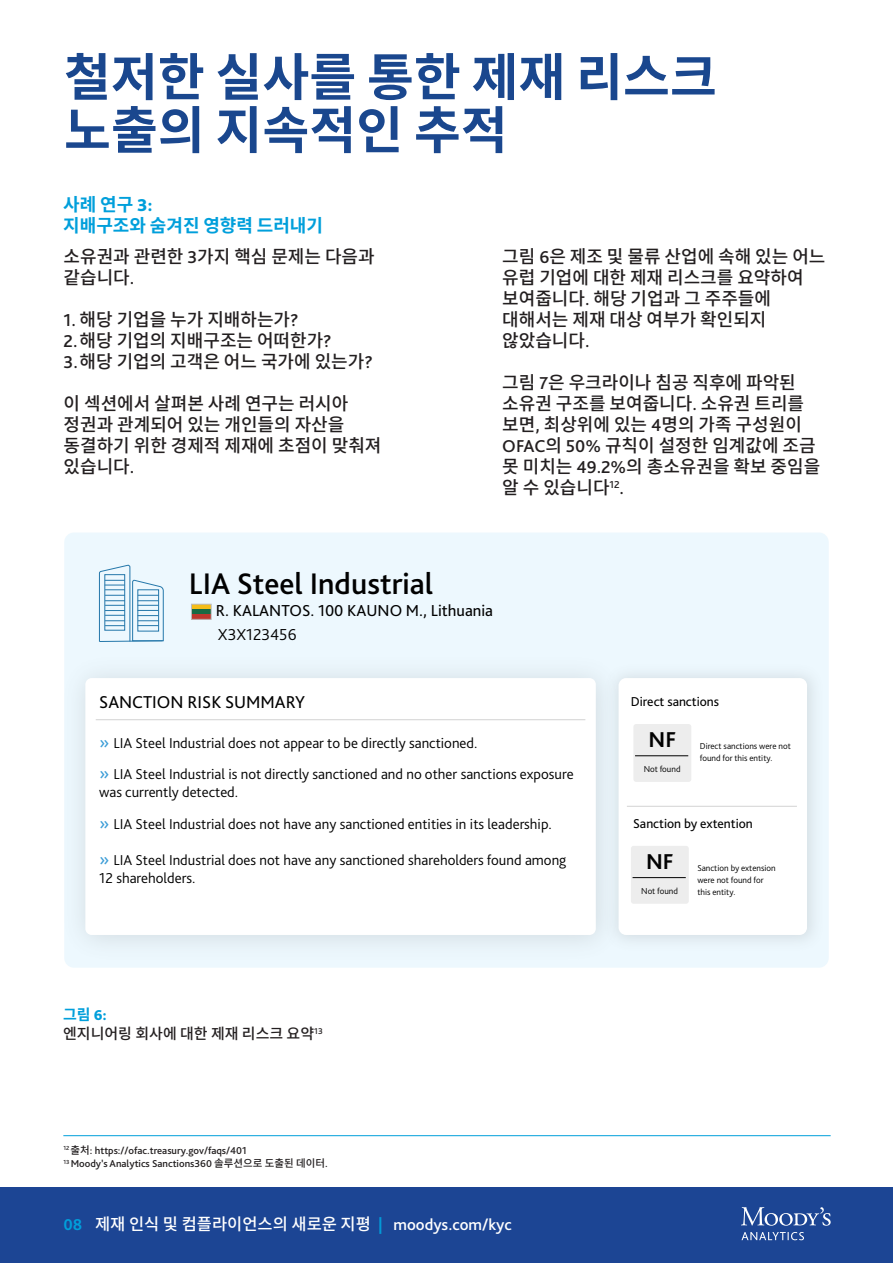
<style>
.page{position:relative;width:893px;height:1263px;background:#fff}
.page>*{position:absolute;margin:0;border:0;box-sizing:border-box;transform-origin:0 0}
.t1{font:700 51px/52.9px "Noto Sans CJ Kkr";color:#1a478e}
.t2{font:500 31.2px "Bliss Pro";color:#010101}
.t3{font:700 22.5px "Bliss Pro";color:#010101}
.t4{font:500 18px/21px "Noto Sans CJ Kkr";color:#231f20}
.t5{font:700 18px/21px "Noto Sans CJ Kkr";color:#009fdb}
.t6{font:18px "Bliss Pro";color:#010101}
.t7{font:16.65px "Bliss Pro";color:#010101}
.t8{font:300 16.65px "Bliss Pro";color:#010101}
.t9{font:500 16.5px "Noto Sans CJ Kkr";color:#fff}
.t10{font:300 15px/31.5px "Bliss Pro";color:#010101}
.t11{font:500 15px/19.5px "Noto Sans CJ Kkr";color:#231f20}
.t12{font:13.5px "Bliss Pro";color:#010101}
.t13{font:500 10.5px/13.5px "Bliss Pro";color:#231f20}
.t14{font:300 9px/12px "Bliss Pro";color:#010101}
.s1{font-family:"Bliss Pro";font-weight:800}
.s2{font-family:"Bliss Pro"}
.s3{font-weight:400;font-size:18px;color:#3b9dd7}
.s4{font-weight:700;color:#009fdb}
.s5{font-family:"Bliss Pro";font-weight:800;color:#009fdb}
.s6{font-family:"Noto Sans CJ Kkr"}
.s7{font-family:"Bliss Pro";font-weight:700;color:#009fdb}
.s8{font-family:"Bliss Pro";font-weight:700;color:#039ad7}
</style>
<div class="page">
<div style="left:0;top:1188px;width:893px;height:75px;background:#1c4594"></div>
<svg style="left:741px;top:1232px;width:63px;height:8px"></svg>
<svg style="left:741px;top:1207px;width:90px;height:19px"></svg>
<div style="left:64px;top:532px;width:765px;height:436px;background:#edf8fe;border-radius:10px"></div>
<img style="left:66px;top:625px;width:498px;height:343px">
<img style="left:564px;top:675px;width:265px;height:293px">
<div style="left:85px;top:678px;width:511px;height:257px;background:#fff;border-radius:6px"></div>
<div style="left:619px;top:678px;width:188px;height:257px;background:#fff;border-radius:7px"></div>
<hr style="left:96px;top:719px;width:489px;height:1px;background:#d3d3d3">
<hr style="left:627px;top:806px;width:170px;height:1px;background:#d3d3d3">
<div style="left:633px;top:724px;width:58px;height:58px;background:#ededed;border-radius:3px"></div>
<hr style="left:635px;top:755px;width:53px;height:1px;background:#010101">
<div style="left:631px;top:846px;width:58px;height:58px;background:#ededed;border-radius:3px"></div>
<hr style="left:633px;top:877px;width:53px;height:1px;background:#010101">
<svg style="left:99px;top:564px;width:65px;height:78px"></svg>
<div style="left:191px;top:604px;width:20px;height:5px;background:#f5bd18"></div>
<div style="left:191px;top:609px;width:20px;height:5px;background:#176a44"></div>
<div style="left:191px;top:614px;width:20px;height:5px;background:#bb362d"></div>
<div style="left:191px;top:604px;width:20px;height:15px;border:1px solid #bcbcbc"></div>
<hr style="left:63px;top:1135px;width:768px;height:1px;background:#009fdb">
<h1 class="t1" style="left:64px;top:52px;width:654px">철저한 실사를 통한 제재 리스크 노출의 지속적인 추적</h1>
<p class="t5" style="left:63px;top:194px;width:261px">사례 연구 <span class="s1">3:<br></span>지배구조와 숨겨진 영향력 드러내기</p>
<p class="t4" style="left:64px;top:247px;width:313px">소유권과 관련한 <span class="s2">3</span>가지 핵심 문제는 다음과 같습니다<span class="s2">.</span></p>
<p class="t4" style="left:64px;top:310px;width:237px"><span class="s2">1.</span> 해당 기업을 누가 지배하는가<span class="s2">?</span></p>
<p class="t4" style="left:64px;top:331px;width:270px"><span class="s2">2.</span> 해당 기업의 지배구조는 어떠한가<span class="s2">?</span></p>
<p class="t4" style="left:64px;top:352px;width:311px"><span class="s2">3.</span> 해당 기업의 고객은 어느 국가에 있는가<span class="s2">?</span></p>
<p class="t4" style="left:64px;top:394px;width:319px">이 섹션에서 살펴본 사례 연구는 러시아 정권과 관계되어 있는 개인들의 자산을 동결하기 위한 경제적 제재에 초점이 맞춰져 있습니다<span class="s2">.</span></p>
<p class="t4" style="left:502px;top:247px;width:325px">그림 <span class="s2">6</span>은 제조 및 물류 산업에 속해 있는 어느 유럽 기업에 대한 제재 리스크를 요약하여 보여줍니다<span class="s2">.</span> 해당 기업과 그 주주들에 대해서는 제재 대상 여부가 확인되지 않았습니다<span class="s2">.</span></p>
<p class="t4" style="left:502px;top:373px;width:320px">그림 <span class="s2">7</span>은 우크라이나 침공 직후에 파악된 소유권 구조를 보여줍니다<span class="s2">.</span> 소유권 트리를 보면<span class="s2">,</span> 최상위에 있는 <span class="s2">4</span>명의 가족 구성원이<br><span class="s2">OFAC</span>의 <span class="s2">50%</span> 규칙이 설정한 임계값에 조금 못 미치는 <span class="s2">49.2%</span>의 총소유권을 확보 중임을 알 수 있습니다<sup>12</sup><span class="s2">.</span></p>
<h2 class="t2" style="left:189px;top:564px;width:246px">LIA Steel Industrial</h2>
<p class="t7" style="left:216px;top:600px;width:279px">R. KALANTOS. 100 KAUNO M., Lithuania</p>
<p class="t8" style="left:218px;top:624px;width:80px">X3X123456</p>
<p class="t6" style="left:99px;top:690px;width:207px">SANCTION RISK SUMMARY</p>
<p class="t12" style="left:631px;top:693px;width:90px">Direct sanctions</p>
<p class="t10" style="left:99px;top:727px;width:476px"><span class="s3">»</span> LIA Steel Industrial does not appear to be directly sanctioned.<br><span class="s3">»</span> LIA Steel Industrial is not directly sanctioned and no other sanctions exposure</p>
<p class="t10" style="left:99px;top:776px;width:454px">was currently detected.<br><span class="s3">»</span> LIA Steel Industrial does not have any sanctioned entities in its leadership.</p>
<p class="t10" style="left:99px;top:850px;width:469px;line-height:18px"><span class="s3">»</span> LIA Steel Industrial does not have any sanctioned shareholders found among<br>12 shareholders.</p>
<p class="t11" style="left:63px;top:1005px;width:261px"><span class="s4">그림</span> <span class="s5">6:<br></span>엔지니어링 회사에 대한 제재 리스크 요약<sup>13</sup></p>
<p class="t13" style="left:63px;top:1143px;width:266px"><sup>12</sup> <span class="s6">출처</span>: https://ofac.treasury.gov/faqs/401<br><sup>13</sup> Moody’s Analytics Sanctions360 <span class="s6">솔루션으로 도출된 데이터</span>.</p>
<p class="t9" style="left:63px;top:1215px;width:450px"><span class="s7">08</span> 제재 인식 및 컴플라이언스의 새로운 지평 <span class="s8">|</span> <span class="s2">moodys.com/kyc</span></p>
<p class="t3" style="left:648px;top:725px;width:29px">NF</p>
<p class="t14" style="left:644px;top:763px;width:38px">Not found</p>
<p class="t14" style="left:700px;top:740px;width:93px">Direct sanctions were not found for this entity.</p>
<p class="t12" style="left:633px;top:815px;width:121px">Sanction by extention</p>
<p class="t3" style="left:646px;top:847px;width:29px">NF</p>
<p class="t14" style="left:641px;top:885px;width:38px">Not found</p>
<p class="t14" style="left:697px;top:862px;width:80px">Sanction by extension were not found for this entity.</p>
</div>
